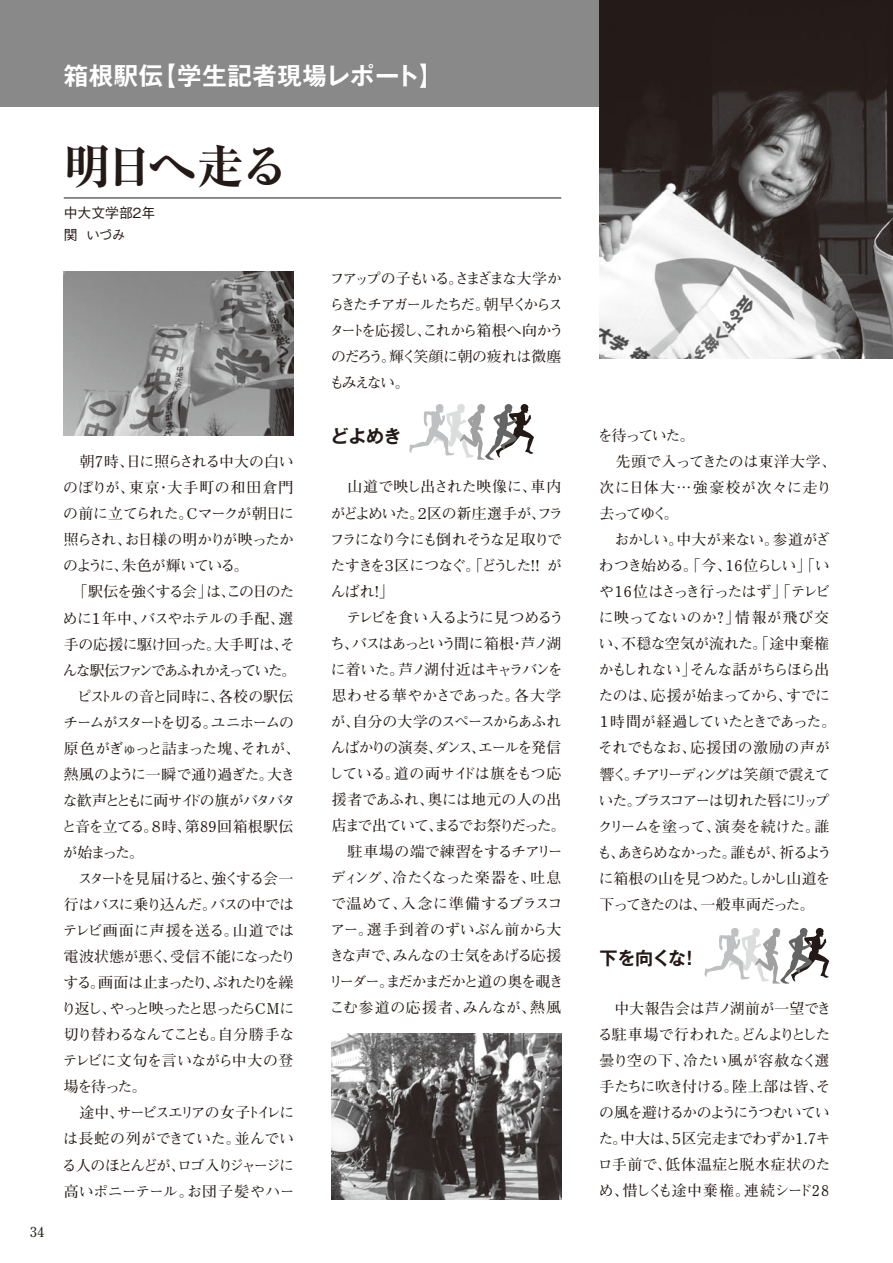
<style>
.page{position:relative;width:893px;height:1263px;background:#fff}
.page>*{position:absolute;margin:0;border:0;box-sizing:border-box;transform-origin:0 0}
.t1{font:700 expanded 46.8px "Ryumin Pro";letter-spacing:-.065em;color:#231916}
.t2{font:700 24.45px "Gothic MB101 Pro De";letter-spacing:.025em;color:#fff}
.t3{font:700 18px "Gothic MB101 Pro De";letter-spacing:-.03em;color:#231916}
.t4{font:700 14.85px/26.1px "Futo Min A101 Pro";letter-spacing:-.06em;color:#231916}
.t5{font:700 14.85px/26.1px "Futo Min A101 Pro";letter-spacing:-.02em;color:#231916}
.t6{font:700 14.85px/26.1px "Futo Min A101 Pro";letter-spacing:-.11em;color:#231916}
.t7{font:500 13.8px "Gothic BBB Pr 6 N";color:#231916}
.t8{font:500 13.8px "Gothic BBB Pr 6 N";letter-spacing:-.03em;color:#231916}
.t9{font:700 13.8px "Futo Min A101 Pro";color:#231916}
</style>
<div class="page">
<div style="left:0;top:0;width:893px;height:106px;background:#898989"></div>
<img style="left:600px;top:0;width:293px;height:358px">
<img style="left:64px;top:271px;width:229px;height:165px">
<img style="left:332px;top:1033px;width:229px;height:166px">
<hr style="left:64px;top:198px;width:497px;height:1px;background:#231916">
<svg style="left:704px;top:928px;width:125px;height:55px"></svg>
<svg style="left:409px;top:404px;width:125px;height:56px"></svg>
<h2 class="t2" style="left:64px;top:56px;width:381px">箱根駅伝【学生記者現場レポート】</h2>
<h1 class="t1" style="left:64px;top:129px;width:226px">明日へ走る</h1>
<p class="t7" style="left:64px;top:202px;width:93px">中大文学部２年</p>
<p class="t8" style="left:64px;top:223px;width:63px">関 いづみ</p>
<p class="t9" style="left:30px;top:1221px;width:16px">34</p>
<p class="t4" style="left:62px;top:447px;width:241px">　朝7時、日に照らされる中大の白いのぼりが、東京・大手町の和田倉門の前に立てられた。Cマークが朝日に照らされ、お日様の明かりが映ったかのように、朱色が輝いている。<br>　「駅伝を強くする会」は、この日のために１年中、バスやホテルの手配、選手の応援に駆け回った。大手町は、そんな駅伝ファンであふれかえっていた。　ピストルの音と同時に、各校の駅伝チームがスタートを切る。ユニホームの原色がぎゅっと詰まった塊、それが、熱風のように一瞬で通り過ぎた。大きな歓声とともに両サイドの旗がバタバタと音を立てる。８時、第89回箱根駅伝が始まった。<br>　スタートを見届けると、強くする会一行はバスに乗り込んだ。バスの中ではテレビ画面に声援を送る。山道では電波状態が悪く、受信不能になったりする。画面は止まったり、ぶれたりを繰り返し、やっと映ったと思ったらCMに切り替わるなんてことも。自分勝手なテレビに文句を言いながら中大の登場を待った。<br>　途中、サービスエリアの女子トイレには長蛇の列ができていた。並んでいる人のほとんどが、ロゴ入りジャージに高いポニーテール。お団子髪やハー</p>
<p class="t6" style="left:329px;top:264px;width:236px">フアップの子もいる。さまざまな大学からきたチアガールたちだ。朝早くからスタートを応援し、これから箱根へ向かうのだろう。輝く笑顔に朝の疲れは微塵もみえない。</p>
<p class="t3" style="left:330px;top:421px;width:72px">どよめき</p>
<p class="t4" style="left:328px;top:472px;width:239px">　山道で映し出された映像に、車内がどよめいた。２区の新庄選手が、フラフラになり今にも倒れそうな足取りでたすきを３区につなぐ。「どうした！！ がんばれ！」<br>　テレビを食い入るように見つめるうち、バスはあっという間に箱根・芦ノ湖に着いた。芦ノ湖付近はキャラバンを思わせる華やかさであった。各大学が、自分の大学のスペースからあふれんばかりの演奏、ダンス、エールを発信している。道の両サイドは旗をもつ応援者であふれ、奥には地元の人の出店まで出ていて、まるでお祭りだった。　駐車場の端で練習をするチアリーディング、冷たくなった楽器を、吐息で温めて、入念に準備するブラスコアー。選手到着のずいぶん前から大きな声で、みんなの士気をあげる応援リーダー。まだかまだかと道の奥を覗きこむ参道の応援者、みんなが、熱風</p>
<p class="t4" style="left:597px;top:420px;width:242px">を待っていた。<br>　先頭で入ってきたのは東洋大学、次に日体大…強豪校が次々に走り去ってゆく。<br>　おかしい。中大が来ない。参道がざわつき始める。「今、16位らしい」「いや16位はさっき行ったはず」「テレビに映ってないのか？」情報が飛び交い、不穏な空気が流れた。「途中棄権かもしれない」そんな話がちらほら出たのは、応援が始まってから、すでに<br>１時間が経過していたときであった。それでもなお、応援団の激励の声が響く。チアリーディングは笑顔で震えていた。ブラスコアーは切れた唇にリップクリームを塗って、演奏を続けた。誰も、あきらめなかった。誰もが、祈るように箱根の山を見つめた。しかし山道を下ってきたのは、一般車両だった。</p>
<p class="t3" style="left:600px;top:943px;width:100px">下を向くな！</p>
<p class="t5" style="left:598px;top:993px;width:235px">　中大報告会は芦ノ湖前が一望できる駐車場で行われた。どんよりとした曇り空の下、冷たい風が容赦なく選手たちに吹き付ける。陸上部は皆、その風を避けるかのようにうつむいていた。中大は、５区完走までわずか1.7キロ手前で、低体温症と脱水症状のため、惜しくも途中棄権。連続シード28</p>
</div>
